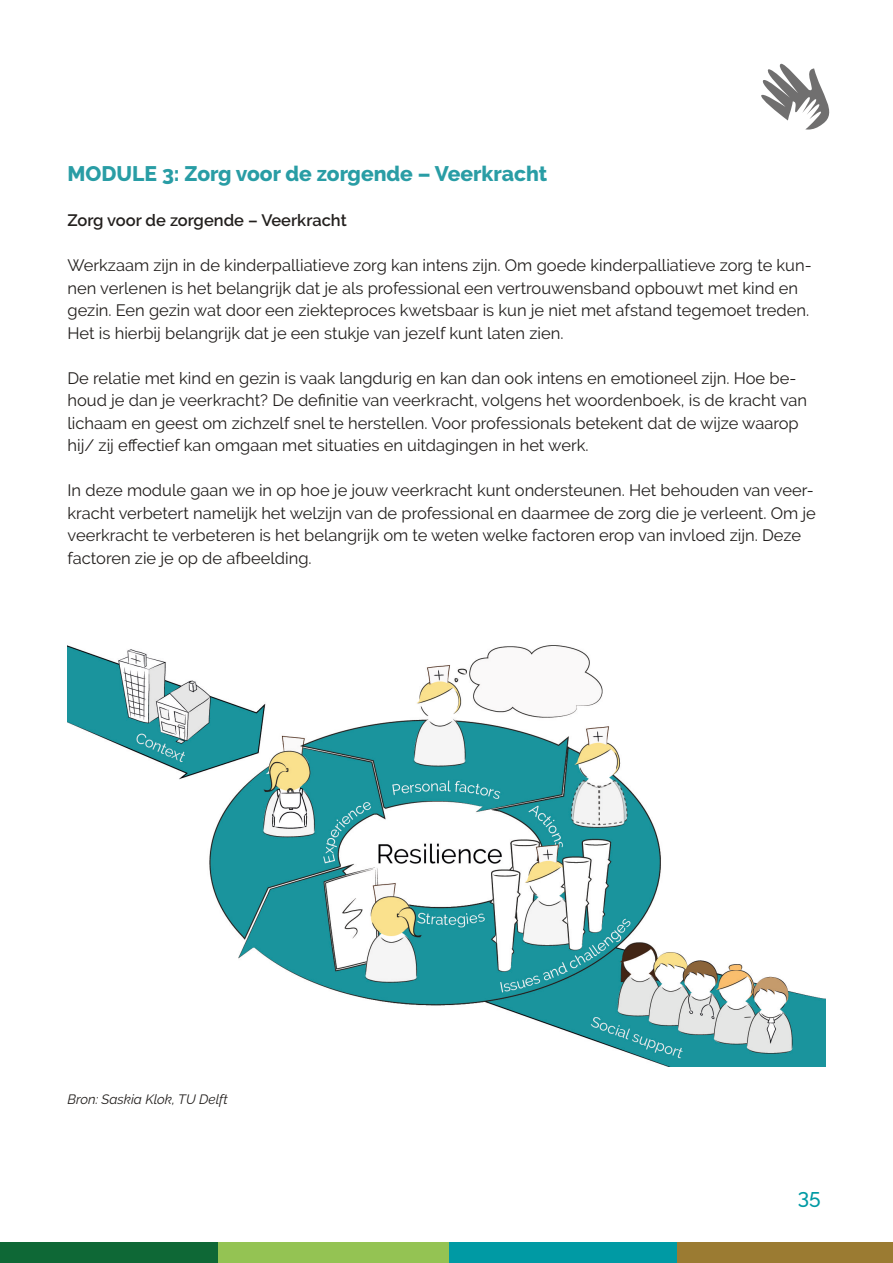
<style>
.page{position:relative;width:893px;height:1263px;background:#fff}
.page>*{position:absolute;margin:0;border:0;box-sizing:border-box;transform-origin:0 0}
.t1{font:800 21px "Raleway";color:#299da5}
.t2{font:500 21px "Raleway";color:#009aa4}
.t3{font:16.5px/22.5px "Raleway";color:#221f1d}
.t4{font:600 16.5px "Raleway";color:#221f1d}
.t5{font:italic 13.5px "Raleway";color:#221f1d}
</style>
<div class="page">
<div style="left:677px;top:1242px;width:216px;height:21px;background:#9b7b32"></div>
<div style="left:449px;top:1242px;width:228px;height:21px;background:#009aa4"></div>
<div style="left:218px;top:1242px;width:231px;height:21px;background:#94c353"></div>
<div style="left:0;top:1242px;width:218px;height:21px;background:#0e6836"></div>
<svg style="left:761px;top:64px;width:69px;height:66px"></svg>
<img style="left:68px;top:645px;width:757px;height:422px">
<p class="t1" style="left:68px;top:162px;width:481px">MODULE 3: Zorg voor de zorgende – Veerkracht</p>
<p class="t4" style="left:68px;top:211px;width:281px">Zorg voor de zorgende – Veerkracht</p>
<p class="t3" style="left:68px;top:254px;width:746px">Werkzaam zijn in de kinderpalliatieve zorg kan intens zijn. Om goede kinderpalliatieve zorg te kun&shy;nen verlenen is het belangrijk dat je als professional een vertrouwensband opbouwt met kind en gezin. Een gezin wat door een ziekteproces kwetsbaar is kun je niet met afstand tegemoet treden.<br>Het is hierbij belangrijk dat je een stukje van jezelf kunt laten zien.</p>
<p class="t3" style="left:68px;top:367px;width:741px">De relatie met kind en gezin is vaak langdurig en kan dan ook intens en emotioneel zijn. Hoe be&shy;houd je dan je veerkracht? De definitie van veerkracht, volgens het woordenboek, is de kracht van lichaam en geest om zichzelf snel te herstellen. Voor professionals betekent dat de wijze waarop hij/ zij effectief kan omgaan met situaties en uitdagingen in het werk.</p>
<p class="t3" style="left:68px;top:479px;width:750px">In deze module gaan we in op hoe je jouw veerkracht kunt ondersteunen. Het behouden van veer&shy;kracht verbetert namelijk het welzijn van de professional en daarmee de zorg die je verleent. Om je veerkracht te verbeteren is het belangrijk om te weten welke factoren erop van invloed zijn. Deze factoren zie je op de afbeelding.</p>
<p class="t5" style="left:68px;top:1091px;width:162px">Bron: Saskia Klok, TU Delft</p>
<p class="t2" style="left:798px;top:1184px;width:24px">35</p>
</div>
